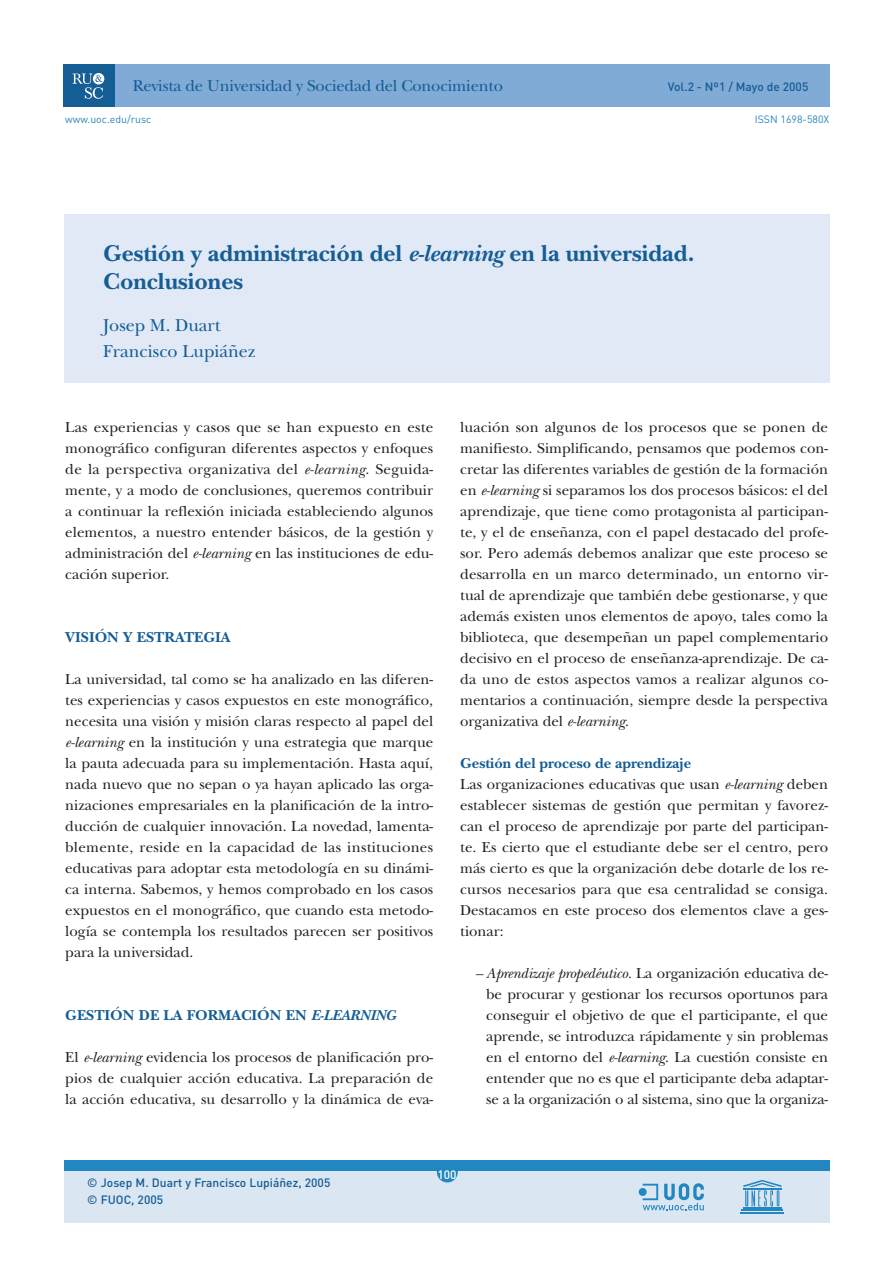
<style>
.page{position:relative;width:893px;height:1262px;background:#fff}
.page>*{position:absolute;margin:0;border:0;box-sizing:border-box;transform-origin:0 0}
.t1{font:700 24px/27.8px "New Baskerville";color:#155d95}
.t2{font:18px/25.5px "New Baskerville";color:#155d95}
.t3{font:16.5px "New Baskerville";letter-spacing:-.01em;color:#155d95}
.t4{font:15px/21px "New Baskerville";color:#231f20;text-align:justify}
.t5{font:700 15px "New Baskerville";color:#155d95}
.t6{font:500 12px/16.2px "DIN";color:#155d95}
.t7{font:500 12px "DIN";color:#fff}
.t8{font:10.5px "DIN";color:#2a83be}
.s1{font-style:italic}
.s2{font-weight:700;color:#155d95}
</style>
<div class="page">
<div style="left:85px;top:64px;width:744px;height:43px;background:#80abd6"></div>
<div style="left:64px;top:64px;width:51px;height:43px;background:#155d95"></div>
<svg style="left:72px;top:73px;width:32px;height:26px"></svg>
<div style="left:64px;top:1160px;width:765px;height:11px;background:#2286c0"></div>
<div style="left:64px;top:1171px;width:765px;height:51px;background:#dbe6f3"></div>
<hr style="left:743px;top:1207px;width:38px;height:1px;background:#2286c0">
<hr style="left:741px;top:1209px;width:42px;height:2px;background:#2286c0">
<hr style="left:740px;top:1212px;width:44px;height:1px;background:#2286c0">
<svg style="left:743px;top:1180px;width:38px;height:26px"></svg>
<div style="left:437px;top:1161px;width:21px;height:21px;background:#2286c0;border-radius:50%"></div>
<svg style="left:638px;top:1183px;width:65px;height:27px"></svg>
<div style="left:64px;top:214px;width:765px;height:168px;background:#e1e9f6"></div>
<p class="t3" style="left:133px;top:80px;width:372px">Revista de Universidad y Sociedad del Conocimiento</p>
<p class="t6" style="left:668px;top:80px;width:142px">Vol.2 - Nº1 / Mayo de 2005</p>
<p class="t8" style="left:65px;top:116px;width:88px">www.uoc.edu/rusc</p>
<p class="t8" style="left:755px;top:116px;width:76px">ISSN 1698-580X</p>
<h1 class="t1" style="left:103px;top:242px;width:592px">Gestión y administración del <span class="s1">e-learning</span> en la universidad.<br>Conclusiones</h1>
<p class="t2" style="left:103px;top:315px;width:154px">Josep M. Duart<br>Francisco Lupiáñez</p>
<p class="t4" style="left:65px;top:418px;width:369px">Las experiencias y casos que se han expuesto en este monográfico configuran diferentes aspectos y enfoques de la perspectiva organizativa del <span class="s1">e-learning</span>. Seguida&shy;mente, y a modo de conclusiones, queremos contribuir a continuar la reflexión iniciada estableciendo algunos elementos, a nuestro entender básicos, de la gestión y administración del <span class="s1">e-learning</span> en las instituciones de edu&shy;cación superior.</p>
<p class="t5" style="left:65px;top:632px;width:167px">VISIÓN Y ESTRATEGIA</p>
<p class="t4" style="left:65px;top:670px;width:369px">La universidad, tal como se ha analizado en las diferen&shy;tes experiencias y casos expuestos en este monográfico, necesita una visión y misión claras respecto al papel del <span class="s1">e-learning</span> en la institución y una estrategia que marque la pauta adecuada para su implementación. Hasta aquí, nada nuevo que no sepan o ya hayan aplicado las orga&shy;nizaciones empresariales en la planificación de la intro&shy;ducción de cualquier innovación. La novedad, lamenta&shy;blemente, reside en la capacidad de las instituciones educativas para adoptar esta metodología en su dinámi&shy;ca interna. Sabemos, y hemos comprobado en los casos expuestos en el monográfico, que cuando esta metodo&shy;logía se contempla los resultados parecen ser positivos para la universidad.</p>
<p class="t5" style="left:65px;top:1010px;width:333px">GESTIÓN DE LA FORMACIÓN EN <span class="s1">E-LEARNING</span></p>
<p class="t4" style="left:65px;top:1048px;width:369px">El <span class="s1">e-learning</span> evidencia los procesos de planificación pro&shy;pios de cualquier acción educativa. La preparación de la acción educativa, su desarrollo y la dinámica de eva-</p>
<p class="t4" style="left:460px;top:418px;width:369px">luación son algunos de los procesos que se ponen de manifiesto. Simplificando, pensamos que podemos con&shy;cretar las diferentes variables de gestión de la formación en <span class="s1">e-learning</span> si separamos los dos procesos básicos: el del aprendizaje, que tiene como protagonista al participan&shy;te, y el de enseñanza, con el papel destacado del profe&shy;sor. Pero además debemos analizar que este proceso se desarrolla en un marco determinado, un entorno vir&shy;tual de aprendizaje que también debe gestionarse, y que además existen unos elementos de apoyo, tales como la biblioteca, que desempeñan un papel complementario decisivo en el proceso de enseñanza-aprendizaje. De ca&shy;da uno de estos aspectos vamos a realizar algunos co&shy;mentarios a continuación, siempre desde la perspectiva organizativa del <span class="s1">e-learning</span>.</p>
<p class="t4" style="left:460px;top:754px;width:369px;text-align:left"><span class="s2">Gestión del proceso de aprendizaje<br></span>Las organizaciones educativas que usan <span class="s1">e-learning</span> deben establecer sistemas de gestión que permitan y favorez&shy;can el proceso de aprendizaje por parte del participan&shy;te. Es cierto que el estudiante debe ser el centro, pero más cierto es que la organización debe dotarle de los re&shy;cursos necesarios para que esa centralidad se consiga.<br>Destacamos en este proceso dos elementos clave a ges&shy;tionar:</p>
<p class="t4" style="left:486px;top:964px;width:343px;text-indent:-11px"><span class="s1">– Aprendizaje propedéutico.</span> La organización educativa de&shy;be procurar y gestionar los recursos oportunos para conseguir el objetivo de que el participante, el que aprende, se introduzca rápidamente y sin problemas en el entorno del <span class="s1">e-learning</span>. La cuestión consiste en entender que no es que el participante deba adaptar&shy;se a la organización o al sistema, sino que la organiza-</p>
<p class="t6" style="left:87px;top:1176px;width:244px">© Josep M. Duart y Francisco Lupiáñez, 2005 © FUOC, 2005</p>
<p class="t7" style="left:444px;top:1164px;width:8px">1</p>
<p class="t7" style="left:437px;top:1170px;width:21px">100</p>
</div>
